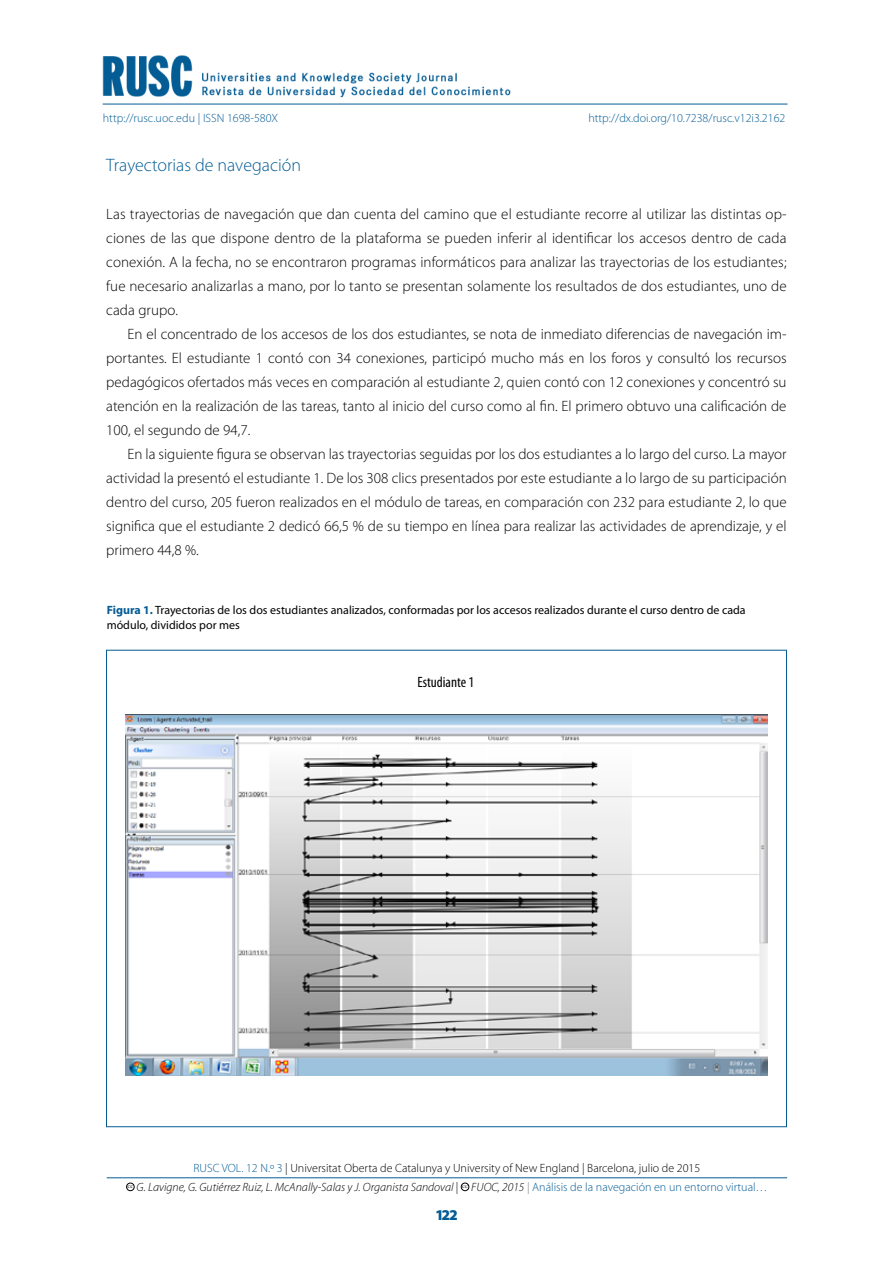
<style>
.page{position:relative;width:893px;height:1263px;background:#fff}
.page>*{position:absolute;margin:0;border:0;box-sizing:border-box;transform-origin:0 0}
.t1{font:300 18px "Myriad Pro";color:#045c95}
.t2{font:300 15px/24px "Myriad Pro";color:#000;text-align:justify}
.t3{font:condensed 15px "Myriad Pro";color:#000}
.t4{font:900 15px "Myriad Pro";color:#045c95}
.t5{font:12px/15px "Myriad Pro";color:#000}
.t6{font:300 12px "Myriad Pro";color:#045c95}
.t7{font:300 12px "Myriad Pro";color:#000}
.t8{font:italic 300 12px "Myriad Pro";color:#000}
.t9{font:600 3.9px "Adobe Caslon Pro";color:#000}
.s1{font-weight:700;color:#045c95}
.s2{color:#045c95}
.s3{font-style:normal}
.s4{font-style:italic;color:#000}
.s5{color:#77787b}
</style>
<div class="page">
<hr style="left:103px;top:104px;width:684px;height:1px;background:#045c95">
<img style="left:202px;top:70px;width:309px;height:28px">
<img style="left:103px;top:55px;width:90px;height:42px">
<hr style="left:107px;top:1177px;width:680px;height:1px;background:#045c95">
<div style="left:126px;top:1183px;width:8px;height:8px;border:1px solid #000;border-radius:50%"></div>
<div style="left:461px;top:1183px;width:8px;height:8px;border:1px solid #000;border-radius:50%"></div>
<img style="left:125px;top:714px;width:642px;height:361px">
<p class="t6" style="left:103px;top:111px;width:177px">http://rusc.uoc.edu | ISSN 1698-580X</p>
<p class="t6" style="left:588px;top:111px;width:198px">http://dx.doi.org/10.7238/rusc.v12i3.2162</p>
<p class="t1" style="left:106px;top:154px;width:196px">Trayectorias de navegación</p>
<p class="t2" style="left:106px;top:202px;width:682px">Las trayectorias de navegación que dan cuenta del camino que el estudiante recorre al utilizar las distintas op&shy;ciones de las que dispone dentro de la plataforma se pueden inferir al identificar los accesos dentro de cada conexión. A la fecha, no se encontraron programas informáticos para analizar las trayectorias de los estudiantes; fue necesario analizarlas a mano, por lo tanto se presentan solamente los resultados de dos estudiantes, uno de cada grupo.</p>
<p class="t2" style="left:106px;top:322px;width:682px;text-indent:21px">En el concentrado de los accesos de los dos estudiantes, se nota de inmediato diferencias de navegación im&shy;portantes. El estudiante 1 contó con 34 conexiones, participó mucho más en los foros y consultó los recursos pedagógicos ofertados más veces en comparación al estudiante 2, quien contó con 12 conexiones y concentró su atención en la realización de las tareas, tanto al inicio del curso como al fin. El primero obtuvo una calificación de 100, el segundo de 94,7.</p>
<p class="t2" style="left:106px;top:442px;width:682px;text-indent:21px">En la siguiente figura se observan las trayectorias seguidas por los dos estudiantes a lo largo del curso. La mayor actividad la presentó el estudiante 1. De los 308 clics presentados por este estudiante a lo largo de su participación dentro del curso, 205 fueron realizados en el módulo de tareas, en comparación con 232 para estudiante 2, lo que significa que el estudiante 2 dedicó 66,5 % de su tiempo en línea para realizar las actividades de aprendizaje, y el primero 44,8 %.</p>
<p class="t5" style="left:107px;top:603px;width:640px"><span class="s1">Figura 1.</span> Trayectorias de los dos estudiantes analizados, conformadas por los accesos realizados durante el curso dentro de cada módulo, divididos por mes</p>
<p class="t3" style="left:417px;top:673px;width:58px">Estudiante 1</p>
<p class="t7" style="left:194px;top:1161px;width:508px"><span class="s2">RUSC VOL. 12 N.º 3</span> | Universitat Oberta de Catalunya y University of New England | Barcelona, julio de 2015</p>
<p class="t9" style="left:127px;top:1185px;width:7px">CC</p>
<p class="t8" style="left:137px;top:1180px;width:323px">G. Lavigne, G. Gutiérrez Ruiz, L. McAnally-Salas y J. Organista Sandoval <span class="s3">|</span></p>
<p class="t9" style="left:462px;top:1185px;width:7px">CC</p>
<p class="t6" style="left:471px;top:1180px;width:298px"><span class="s4">FUOC, 2015</span> <span class="s5">|</span> Análisis de la navegación en un entorno virtual…</p>
<p class="t4" style="left:436px;top:1206px;width:22px">122</p>
</div>
